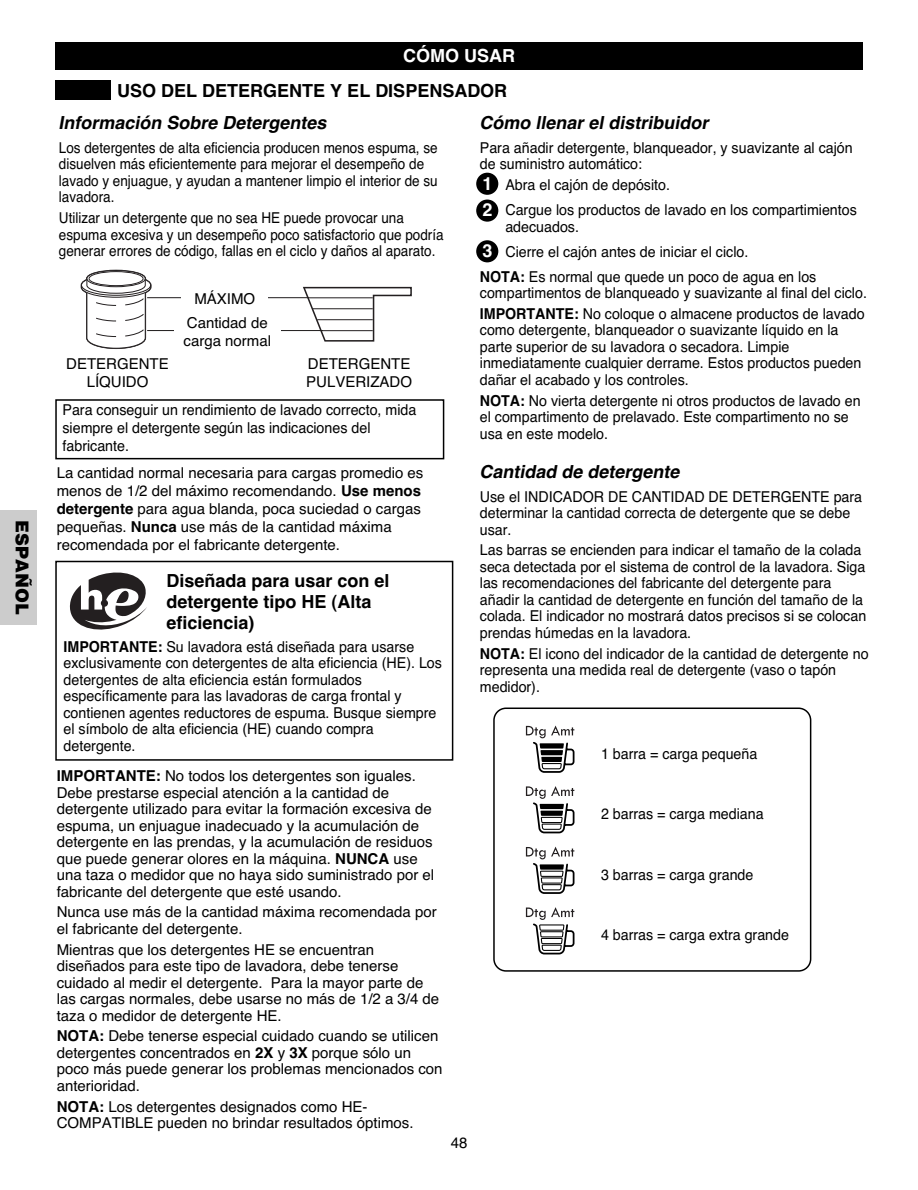
<style>
.page{position:relative;width:918px;height:1190px;background:#fff}
.page>*{position:absolute;margin:0;border:0;box-sizing:border-box;transform-origin:0 0}
.t1{font:700 18px/20.7px "Helvetica";color:#000}
.t2{font:italic 700 18px "Helvetica";color:#000}
.t3{font:700 18px/26.8px "Helvetica";color:#fff}
.t4{font:900 18px "Helvetica";color:#000}
.t5{font:15px/16.5px "Helvetica";color:#000;scale:.95 1}
.t6{font:15px/16.5px "Helvetica";color:#000}
.t7{font:15px/16.5px "Helvetica";color:#000;scale:.9 1}
.s1{font-weight:700}
</style>
<div class="page">
<div style="left:55px;top:43px;width:808px;height:27px;background:#000"></div>
<div style="left:55px;top:81px;width:56px;height:19px;background:#000"></div>
<svg style="left:80px;top:269px;width:72px;height:80px"></svg>
<hr style="left:147px;top:297px;width:162px;height:1px;background:#231f20">
<hr style="left:147px;top:330px;width:176px;height:1px;background:#231f20">
<svg style="left:302px;top:286px;width:110px;height:56px"></svg>
<hr style="left:308px;top:297px;width:65px;height:1px;background:#231f20">
<hr style="left:313px;top:308px;width:60px;height:1px;background:#231f20">
<hr style="left:317px;top:319px;width:56px;height:1px;background:#231f20">
<hr style="left:322px;top:330px;width:51px;height:1px;background:#231f20">
<svg style="left:69px;top:572px;width:78px;height:58px"></svg>
<div style="left:101px;top:599px;width:7px;height:7px;background:#231f20;border-radius:50%"></div>
<div style="left:55px;top:561px;width:398px;height:199px;border:2px solid #000"></div>
<div style="left:182px;top:291px;width:86px;height:18px;background:#fff"></div>
<div style="left:55px;top:399px;width:389px;height:60px;border:2px solid #000"></div>
<div style="left:174px;top:315px;width:107px;height:39px;background:#fff"></div>
<div style="left:476px;top:173px;width:22px;height:22px;background:#000;border-radius:50%"></div>
<div style="left:476px;top:199px;width:22px;height:23px;background:#000;border-radius:50%"></div>
<div style="left:476px;top:240px;width:22px;height:22px;background:#000;border-radius:50%"></div>
<svg style="left:526px;top:725px;width:49px;height:48px"></svg>
<svg style="left:526px;top:786px;width:49px;height:48px"></svg>
<svg style="left:526px;top:846px;width:49px;height:48px"></svg>
<svg style="left:526px;top:907px;width:49px;height:48px"></svg>
<div style="left:493px;top:707px;width:318px;height:264px;border:2px solid #000;border-radius:12px"></div>
<div style="left:0;top:510px;width:36px;height:115px;background:#ccc"></div>
<p class="t4" style="left:29px;top:520px;width:96px;rotate:90deg">ESPAÑOL</p>
<p class="t3" style="left:403px;top:44px;width:113px">CÓMO USAR</p>
<p class="t1" style="left:117px;top:82px;width:391px">USO DEL DETERGENTE Y EL DISPENSADOR</p>
<p class="t2" style="left:59px;top:116px;width:272px">Información Sobre Detergentes</p>
<p class="t7" style="left:59px;top:141px;width:422px">Los detergentes de alta eficiencia producen menos espuma, se disuelven más eficientemente para mejorar el desempeño de lavado y enjuague, y ayudan a mantener limpio el interior de su lavadora.</p>
<p class="t7" style="left:59px;top:211px;width:429px">Utilizar un detergente que no sea HE puede provocar una espuma excesiva y un desempeño poco satisfactorio que podría generar errores de código, fallas en el ciclo y daños al aparato.</p>
<p class="t6" style="left:194px;top:291px;width:62px">MÁXIMO</p>
<p class="t6" style="left:184px;top:315px;width:89px;line-height:18px">Cantidad de carga normal</p>
<p class="t6" style="left:66px;top:356px;width:104px;line-height:18px;text-align:center">DETERGENTE<br>LÍQUIDO</p>
<p class="t5" style="left:63px;top:402px;width:374px;line-height:18px">Para conseguir un rendimiento de lavado correcto, mida siempre el detergente según las indicaciones del fabricante.</p>
<p class="t6" style="left:306px;top:356px;width:107px;line-height:18px">DETERGENTE<br>PULVERIZADO</p>
<p class="t6" style="left:57px;top:465px;width:368px;line-height:18px">La cantidad normal necesaria para cargas promedio es menos de 1/2 del máximo recomendando. <span class="s1">Use menos detergente</span> para agua blanda, poca suciedad o cargas pequeñas. <span class="s1">Nunca</span> use más de la cantidad máxima recomendada por el fabricante detergente.</p>
<p class="t1" style="left:166px;top:572px;width:225px">Diseñada para usar con el detergente tipo HE (Alta eficiencia)</p>
<p class="t5" style="left:64px;top:640px;width:400px"><span class="s1">IMPORTANTE:</span> Su lavadora está diseñada para usarse exclusivamente con detergentes de alta eficiencia (HE). Los detergentes de alta eficiencia están formulados específicamente para las lavadoras de carga frontal y contienen agentes reductores de espuma. Busque siempre el símbolo de alta eficiencia (HE) cuando compra detergente.</p>
<p class="t6" style="left:57px;top:769px;width:379px"><span class="s1">IMPORTANTE:</span> No todos los detergentes son iguales.<br>Debe prestarse especial atención a la cantidad de detergente utilizado para evitar la formación excesiva de espuma, un enjuague inadecuado y la acumulación de detergente en las prendas, y la acumulación de residuos que puede generar olores en la máquina. <span class="s1">NUNCA</span> use una taza o medidor que no haya sido suministrado por el fabricante del detergente que esté usando.</p>
<p class="t6" style="left:57px;top:905px;width:382px">Nunca use más de la cantidad máxima recomendada por el fabricante del detergente.</p>
<p class="t6" style="left:57px;top:942px;width:384px">Mientras que los detergentes HE se encuentran diseñados para este tipo de lavadora, debe tenerse cuidado al medir el detergente. Para la mayor parte de las cargas normales, debe usarse no más de 1/2 a 3/4 de taza o medidor de detergente HE.</p>
<p class="t6" style="left:57px;top:1029px;width:387px"><span class="s1">NOTA:</span> Debe tenerse especial cuidado cuando se utilicen detergentes concentrados en <span class="s1">2X</span> y <span class="s1">3X</span> porque sólo un poco más puede generar los problemas mencionados con anterioridad.</p>
<p class="t6" style="left:57px;top:1099px;width:358px"><span class="s1">NOTA:</span> Los detergentes designados como HE-<br>COMPATIBLE pueden no brindar resultados óptimos.</p>
<p class="t6" style="left:451px;top:1136px;width:18px">48</p>
<p class="t2" style="left:479px;top:116px;width:233px">Cómo llenar el distribuidor</p>
<p class="t5" style="left:480px;top:141px;width:394px">Para añadir detergente, blanqueador, y suavizante al cajón de suministro automático:</p>
<p class="t5" style="left:505px;top:174px;width:371px;line-height:25px">Abra el cajón de depósito.<br>Cargue los productos de lavado en los compartimientos</p>
<p class="t5" style="left:505px;top:219px;width:79px">adecuados.</p>
<p class="t5" style="left:505px;top:244px;width:257px">Cierre el cajón antes de iniciar el ciclo.</p>
<p class="t5" style="left:480px;top:269px;width:356px"><span class="s1">NOTA:</span> Es normal que quede un poco de agua en los</p>
<p class="t5" style="left:480px;top:284px;width:409px;line-height:20.7px">compartimentos de blanqueado y suavizante al final del ciclo.<br><span class="s1">IMPORTANTE:</span> No coloque o almacene productos de lavado</p>
<p class="t5" style="left:480px;top:323px;width:403px">como detergente, blanqueador o suavizante líquido en la parte superior de su lavadora o secadora. Limpie inmediatamente cualquier derrame. Estos productos pueden dañar el acabado y los controles.</p>
<p class="t5" style="left:480px;top:393px;width:402px"><span class="s1">NOTA:</span> No vierta detergente ni otros productos de lavado en el compartimento de prelavado. Este compartimento no se usa en este modelo.</p>
<p class="t3" style="left:482px;top:172px;width:12px">1<br>2</p>
<p class="t3" style="left:482px;top:239px;width:12px">3</p>
<p class="t2" style="left:479px;top:465px;width:204px">Cantidad de detergente</p>
<p class="t5" style="left:480px;top:489px;width:404px">Use el INDICADOR DE CANTIDAD DE DETERGENTE para determinar la cantidad correcta de detergente que se debe usar.</p>
<p class="t5" style="left:480px;top:543px;width:408px">Las barras se encienden para indicar el tamaño de la colada seca detectada por el sistema de control de la lavadora. Siga las recomendaciones del fabricante del detergente para añadir la cantidad de detergente en función del tamaño de la colada. El indicador no mostrará datos precisos si se colocan prendas húmedas en la lavadora.</p>
<p class="t5" style="left:480px;top:646px;width:411px"><span class="s1">NOTA:</span> El icono del indicador de la cantidad de detergente no representa una medida real de detergente (vaso o tapón medidor).</p>
<p class="t5" style="left:601px;top:746px;width:166px">1 barra = carga pequeña</p>
<p class="t5" style="left:601px;top:807px;width:173px">2 barras = carga mediana</p>
<p class="t5" style="left:601px;top:867px;width:162px">3 barras = carga grande</p>
<p class="t5" style="left:601px;top:927px;width:199px">4 barras = carga extra grande</p>
</div>
